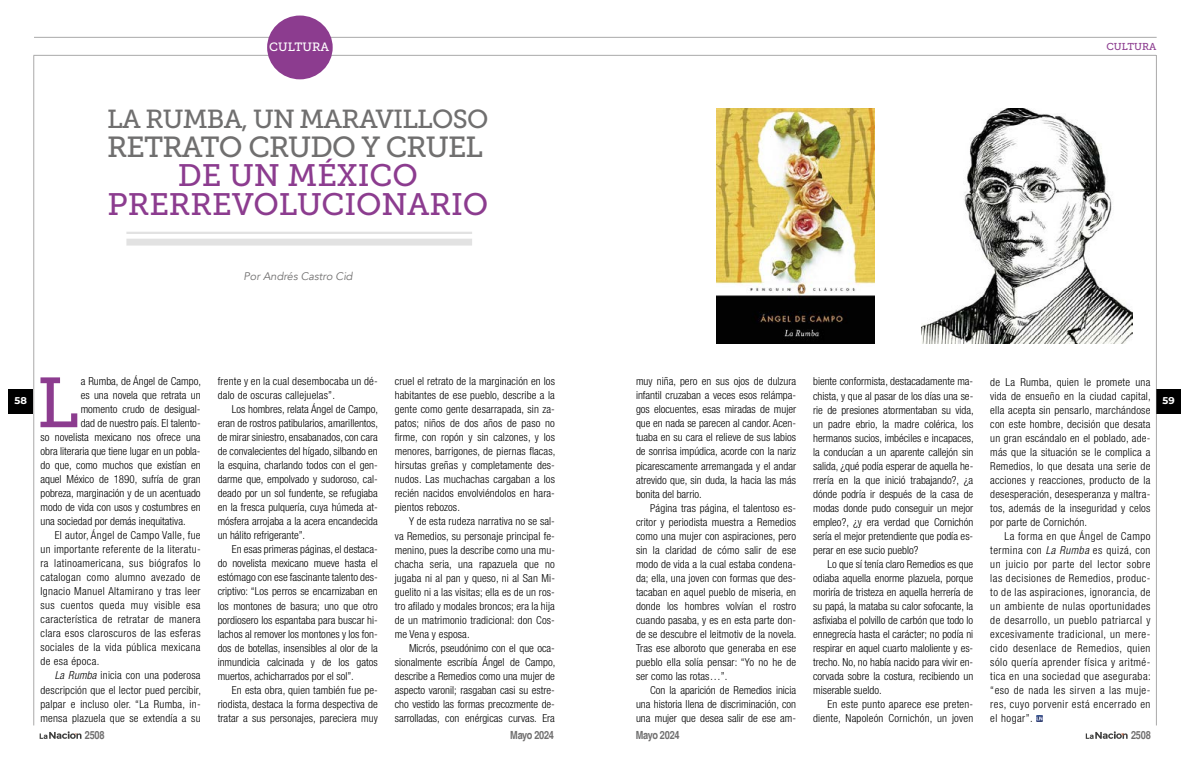
<style>
.page{position:relative;width:1191px;height:766px;background:#fff}
.page>*{position:absolute;margin:0;border:0;box-sizing:border-box;transform-origin:0 0}
.t1{font:70.5px "Museo Slab 500";color:#8c3c8f}
.t2{font:31px/29px "Museo Slab 500";letter-spacing:-.005em;color:#8c3c8f;text-align:center}
.t3{font:29px "Museo Slab 500";letter-spacing:-.03em;color:#706f6f}
.t4{font:26px "Museo Slab 500";letter-spacing:-.03em;color:#706f6f}
.t5{font:12px "Museo Slab 500";color:#fff}
.t6{font:700 condensed 11.2px "Helvetica";letter-spacing:-.02em;color:#706f6f}
.t7{font:300 condensed 11px/14px "Helvetica Neue LT Std";letter-spacing:.01em;color:#000;text-align:justify}
.t8{font:300 condensed 11px "Helvetica Neue LT Std";letter-spacing:.035em;color:#000}
.t9{font:italic 11px "Avenir";color:#706f6f}
.t10{font:10px "Museo Slab 500";color:#8c3c8f}
.t11{font:700 9.9px "Montserrat";color:#fff}
.s1{font-style:italic}
</style>
<div class="page">
<hr style="left:34px;top:37px;width:1122px;height:1px;background:#706f6f">
<hr style="left:34px;top:55px;width:1122px;height:1px;background:#706f6f">
<div style="left:8px;top:388px;width:25px;height:25px;background:#000"></div>
<div style="left:1156px;top:388px;width:25px;height:25px;background:#000"></div>
<svg style="left:40px;top:731px;width:41px;height:7px"></svg>
<svg style="left:1085px;top:731px;width:42px;height:7px"></svg>
<hr style="left:34px;top:56px;width:1px;height:669px;background:#706f6f">
<hr style="left:1156px;top:55px;width:1px;height:670px;background:#706f6f">
<hr style="left:126px;top:232px;width:346px;height:2px;background:#706f6f">
<div style="left:126px;top:238px;width:346px;height:7px;background:#e2e2e2"></div>
<div style="left:267px;top:16px;width:66px;height:63px;background:#8c3c8f;border-radius:50%"></div>
<img style="left:921px;top:108px;width:211px;height:235px">
<img style="left:716px;top:108px;width:159px;height:235px">
<svg style="left:1036px;top:715px;width:6px;height:6px"></svg>
<p class="t5" style="left:269px;top:40px;width:61px">CULTURA</p>
<h3 class="t4" style="left:107px;top:104px;width:383px">LA RUMBA, UN MARAVILLOSO</h3>
<h3 class="t3" style="left:107px;top:130px;width:377px">RETRATO CRUDO Y CRUEL</h3>
<h2 class="t2" style="left:107px;top:160px;width:382px">DE UN MÉXICO<br>PRERREVOLUCIONARIO</h2>
<p class="t9" style="left:243px;top:270px;width:111px">Por Andrés Castro Cid</p>
<p class="t10" style="left:1106px;top:41px;width:51px">CULTURA</p>
<h1 class="t1" style="left:37px;top:363px;width:44px">L</h1>
<p class="t7" style="left:81px;top:374px;width:122px">a Rumba, de Ángel de Campo,</p>
<p class="t7" style="left:218px;top:374px;width:162px">frente y en la cual desembocaba un dé&shy;dalo de oscuras callejuelas”.</p>
<p class="t7" style="left:218px;top:402px;width:162px;text-indent:14px">Los hombres, relata Ángel de Campo, eran de rostros patibularios, amarillentos, de mirar siniestro, ensabanados, con cara de convalecientes del hígado, silbando en la esquina, charlando todos con el gen&shy;darme que, empolvado y sudoroso, cal&shy;deado por un sol fundente, se refugiaba en la fresca pulquería, cuya húmeda at&shy;mósfera arrojaba a la acera encandecida un hálito refrigerante”.</p>
<p class="t7" style="left:218px;top:542px;width:162px;text-indent:14px">En esas primeras páginas, el destaca&shy;do novelista mexicano mueve hasta el estómago con ese fascinante talento des&shy;criptivo: “Los perros se encarnizaban en los montones de basura; uno que otro pordiosero los espantaba para buscar hi&shy;lachos al remover los montones y los fon&shy;dos de botellas, insensibles al olor de la inmundicia calcinada y de los gatos muertos, achicharrados por el sol”.</p>
<p class="t7" style="left:218px;top:682px;width:162px;text-indent:14px">En esta obra, quien también fue pe&shy;riodista, destaca la forma despectiva de tratar a sus personajes, pareciera muy</p>
<p class="t7" style="left:395px;top:374px;width:162px">cruel el retrato de la marginación en los habitantes de ese pueblo, describe a la gente como gente desarrapada, sin za&shy;patos; niños de dos años de paso no firme, con ropón y sin calzones, y los menores, barrigones, de piernas flacas, hirsutas greñas y completamente des&shy;nudos. Las muchachas cargaban a los recién nacidos envolviéndolos en hara&shy;pientos rebozos.</p>
<p class="t7" style="left:395px;top:514px;width:162px;text-indent:14px">Y de esta rudeza narrativa no se sal&shy;va Remedios, su personaje principal fe&shy;menino, pues la describe como una mu&shy;chacha seria, una rapazuela que no jugaba ni al pan y queso, ni al San Mi&shy;guelito ni a las visitas; ella es de un ros&shy;tro afilado y modales broncos; era la hija de un matrimonio tradicional: don Cos&shy;me Vena y esposa.</p>
<p class="t7" style="left:395px;top:640px;width:162px;text-indent:14px">Micrós, pseudónimo con el que oca&shy;sionalmente escribía Ángel de Campo, describe a Remedios como una mujer de aspecto varonil; rasgaban casi su estre&shy;cho vestido las formas precozmente de&shy;sarrolladas, con enérgicas curvas. Era</p>
<p class="t7" style="left:636px;top:374px;width:162px">muy niña, pero en sus ojos de dulzura infantil cruzaban a veces esos relámpa&shy;gos elocuentes, esas miradas de mujer que en nada se parecen al candor. Acen&shy;tuaba en su cara el relieve de sus labios de sonrisa impúdica, acorde con la nariz picarescamente arremangada y el andar atrevido que, sin duda, la hacia las más bonita del barrio.</p>
<p class="t7" style="left:636px;top:500px;width:162px;text-indent:14px">Página tras página, el talentoso es&shy;critor y periodista muestra a Remedios como una mujer con aspiraciones, pero sin la claridad de cómo salir de ese modo de vida a la cual estaba condena&shy;da; ella, una joven con formas que des&shy;tacaban en aquel pueblo de miseria, en donde los hombres volvían el rostro cuando pasaba, y es en esta parte don&shy;de se descubre el leitmotiv de la novela.<br>Tras ese alboroto que generaba en ese pueblo ella solía pensar: “Yo no he de ser como las rotas…”.</p>
<p class="t7" style="left:636px;top:682px;width:162px;text-indent:14px">Con la aparición de Remedios inicia una historia llena de discriminación, con una mujer que desea salir de ese am-</p>
<p class="t7" style="left:813px;top:374px;width:162px">biente conformista, destacadamente ma&shy;chista, y que al pasar de los días una se&shy;rie de presiones atormentaban su vida, un padre ebrio, la madre colérica, los hermanos sucios, imbéciles e incapaces, la conducían a un aparente callejón sin salida, ¿qué podía esperar de aquella he&shy;rrería en la que inició trabajando?, ¿a dónde podría ir después de la casa de modas donde pudo conseguir un mejor empleo?, ¿y era verdad que Cornichón sería el mejor pretendiente que podía es&shy;perar en ese sucio pueblo?</p>
<p class="t7" style="left:813px;top:556px;width:162px;text-indent:14px">Lo que sí tenía claro Remedios es que odiaba aquella enorme plazuela, porque moriría de tristeza en aquella herrería de su papá, la mataba su calor sofocante, la asfixiaba el polvillo de carbón que todo lo ennegrecía hasta el carácter; no podía ni respirar en aquel cuarto maloliente y es&shy;trecho. No, no había nacido para vivir en&shy;corvada sobre la costura, recibiendo un miserable sueldo.</p>
<p class="t7" style="left:813px;top:696px;width:162px;text-align:right">En este punto aparece ese preten&shy;diente, Napoleón Cornichón, un joven</p>
<p class="t7" style="left:990px;top:374px;width:162px">de La Rumba, quien le promete una vida de ensueño en la ciudad capital, ella acepta sin pensarlo, marchándose con este hombre, decisión que desata un gran escándalo en el poblado, ade&shy;más que la situación se le complica a Remedios, lo que desata una serie de acciones y reacciones, producto de la desesperación, desesperanza y maltra&shy;tos, además de la inseguridad y celos por parte de Cornichón.</p>
<p class="t7" style="left:990px;top:528px;width:162px;text-indent:14px">La forma en que Ángel de Campo termina con <span class="s1">La Rumba</span> es quizá, con un juicio por parte del lector sobre las decisiones de Remedios, produc&shy;to de las aspiraciones, ignorancia, de un ambiente de nulas oportunidades de desarrollo, un pueblo patriarcal y excesivamente tradicional, un mere&shy;cido desenlace de Remedios, quien sólo quería aprender física y aritmé&shy;tica en una sociedad que aseguraba: “eso de nada les sirven a las muje&shy;res, cuyo porvenir está encerrado en el hogar”.</p>
<p class="t7" style="left:81px;top:388px;width:121px">es una novela que retrata un</p>
<p class="t7" style="left:81px;top:402px;width:121px">momento crudo de desigual-</p>
<p class="t7" style="left:81px;top:416px;width:121px">dad de nuestro país. El talento-</p>
<p class="t7" style="left:41px;top:430px;width:162px">so novelista mexicano nos ofrece una</p>
<p class="t7" style="left:41px;top:444px;width:162px">obra literaria que tiene lugar en un pobla-</p>
<p class="t7" style="left:41px;top:458px;width:162px">do que, como muchos que existían en</p>
<p class="t7" style="left:41px;top:472px;width:162px">aquel México de 1890, sufría de gran</p>
<p class="t7" style="left:41px;top:486px;width:162px">pobreza, marginación y de un acentuado</p>
<p class="t7" style="left:41px;top:500px;width:162px">modo de vida con usos y costumbres en</p>
<p class="t7" style="left:41px;top:514px;width:147px">una sociedad por demás inequitativa.</p>
<p class="t8" style="left:55px;top:529px;width:147px">El autor, Ángel de Campo Valle, fue</p>
<p class="t8" style="left:41px;top:543px;width:162px">un importante referente de la literatu-</p>
<p class="t8" style="left:41px;top:557px;width:162px">ra latinoamericana, sus biógrafos lo</p>
<p class="t8" style="left:41px;top:571px;width:162px">catalogan como alumno avezado de</p>
<p class="t8" style="left:41px;top:585px;width:162px">Ignacio Manuel Altamirano y tras leer</p>
<p class="t8" style="left:41px;top:599px;width:162px">sus cuentos queda muy visible esa</p>
<p class="t8" style="left:41px;top:613px;width:162px">característica de retratar de manera</p>
<p class="t8" style="left:41px;top:627px;width:162px">clara esos claroscuros de las esferas</p>
<p class="t8" style="left:41px;top:641px;width:162px">sociales de la vida pública mexicana</p>
<p class="t8" style="left:41px;top:655px;width:60px">de esa época.</p>
<p class="t7" style="left:55px;top:668px;width:147px"><span class="s1">La Rumba</span> inicia con una poderosa</p>
<p class="t7" style="left:41px;top:682px;width:162px">descripción que el lector pued percibir,</p>
<p class="t7" style="left:41px;top:696px;width:162px">palpar e incluso oler. “La Rumba, in-</p>
<p class="t7" style="left:41px;top:710px;width:162px">mensa plazuela que se extendía a su</p>
<p class="t11" style="left:15px;top:393px;width:14px">58</p>
<p class="t11" style="left:1162px;top:393px;width:14px">59</p>
<p class="t6" style="left:85px;top:728px;width:21px">2508</p>
<p class="t6" style="left:510px;top:728px;width:45px">Mayo 2024</p>
<p class="t6" style="left:636px;top:728px;width:45px">Mayo 2024</p>
<p class="t6" style="left:1131px;top:728px;width:21px">2508</p>
</div>
